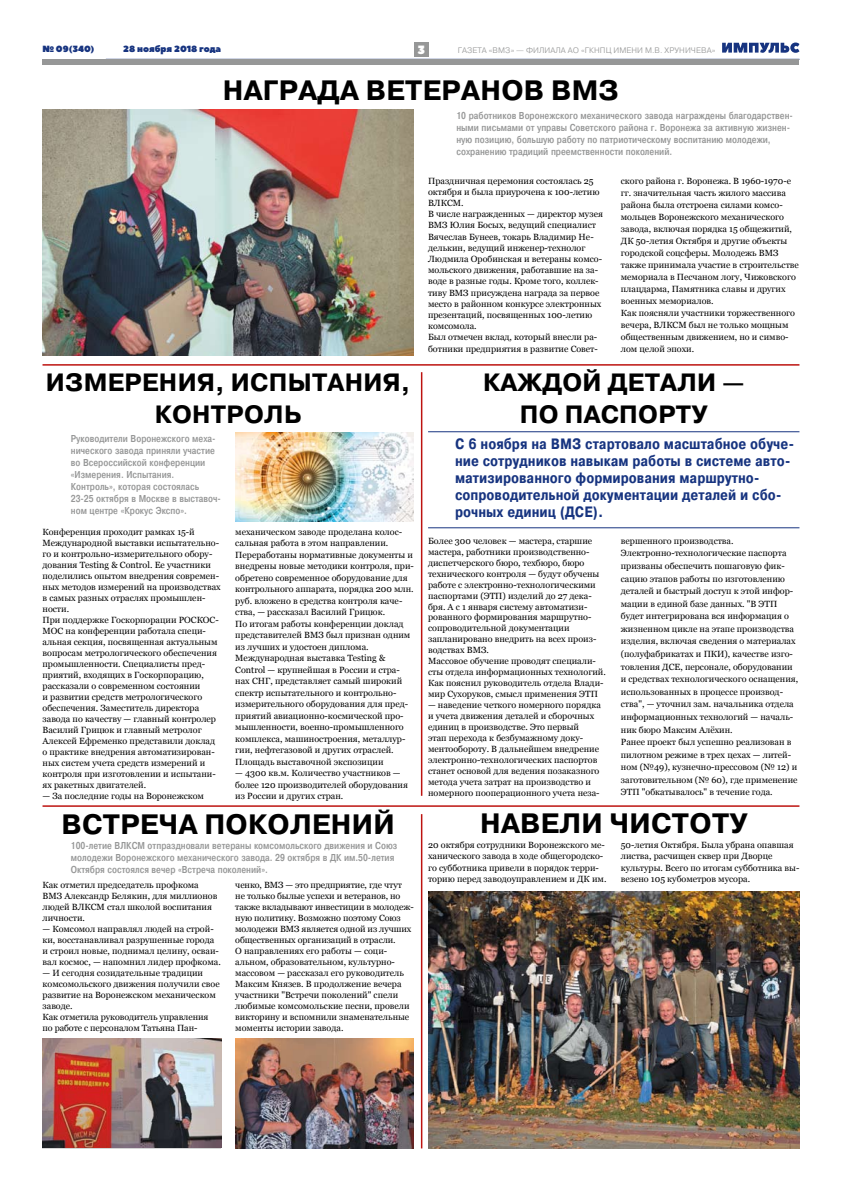
<style>
.page{position:relative;width:842px;height:1191px;background:#fff}
.page>*{position:absolute;margin:0;border:0;box-sizing:border-box;transform-origin:0 0}
.t1{font:700 28px "Pragmatica";letter-spacing:.01em;color:#000}
.t2{font:700 25px/32px "Pragmatica";letter-spacing:.01em;color:#000;text-align:center}
.t3{font:700 15px/17px "Pragmatica Cond";color:#173480}
.t4{font:12px "Peace Sans";color:#fff}
.t5{font:500 10px/12px "Pragmatica Cond";color:#969797}
.t6{font:9px/11px "Georgia";color:#000}
.t7{font:9px "Peace Sans";color:#173480}
.t8{font:300 8px "Pragmatica";letter-spacing:.01em;color:#969797}
</style>
<div class="page">
<svg style="left:722px;top:43px;width:77px;height:10px"></svg>
<div style="left:43px;top:59px;width:756px;height:6px;background:#969797"></div>
<div style="left:414px;top:43px;width:14px;height:14px;background:#969797"></div>
<img style="left:235px;top:432px;width:179px;height:89px">
<hr style="left:428px;top:431px;width:371px;height:1px;background:#173480">
<hr style="left:428px;top:527px;width:371px;height:1px;background:#173480">
<img style="left:43px;top:110px;width:371px;height:246px">
<img style="left:235px;top:1038px;width:179px;height:110px">
<img style="left:428px;top:891px;width:371px;height:257px">
<img style="left:43px;top:1038px;width:178px;height:110px">
<hr style="left:43px;top:364px;width:756px;height:2px;background:#bd1310">
<hr style="left:43px;top:805px;width:756px;height:2px;background:#bd1310">
<hr style="left:421px;top:372px;width:1px;height:424px;background:#bd1310">
<hr style="left:421px;top:814px;width:1px;height:334px;background:#bd1310">
<p class="t7" style="left:43px;top:42px;width:53px">№ 09(340)</p>
<p class="t7" style="left:123px;top:42px;width:99px">28 ноября 2018 года</p>
<h3 class="t4" style="left:417px;top:42px;width:9px">3</h3>
<p class="t8" style="left:458px;top:45px;width:259px">газета «ВМЗ» — филиала АО «ГКНПЦ им ен и М.В. Хрун ичева»</p>
<h1 class="t1" style="left:223px;top:72px;width:42px">Награда</h1>
<h1 class="t1" style="left:366px;top:72px;width:41px">ветерано</h1>
<h1 class="t1" style="left:524px;top:72px;width:97px">в ВМ З</h1>
<p class="t5" style="left:456px;top:109px;width:338px">10 работников Воронежского механического завода награждены благодарствен&shy;ными письмами от управы Советского района г. Воронежа за активную жизнен&shy;ную позицию, большую работу по патриотическому воспитанию молодежи, сохранению традиций преемственности поколений.</p>
<p class="t6" style="left:428px;top:175px;width:176px">Праздничная церемония состоялась 25 октября и была приурочена к 100-летию ВЛКСМ.<br>В числе награжденных — директор музея ВМЗ Юлия Босых, ведущий специалист Вячеслав Бунеев, токарь Владимир Не&shy;делькин, ведущий инженер-технолог Людмила Оробинская и ветераны комсо&shy;мольского движения, работавшие на за&shy;воде в разные годы. Кроме того, коллек&shy;тиву ВМЗ присуждена награда за первое место в районном конкурсе электронных презентаций, посвященных 100-летию комсомола.<br>Был отмечен вклад, который внесли ра&shy;ботники предприятия в развитие Совет-</p>
<p class="t6" style="left:621px;top:175px;width:180px;line-height:12px">ского района г. Воронежа. В 1960-1970-е гг. значительная часть жилого массива района была отстроена силами комсо&shy;мольцев Воронежского механического завода, включая порядка 15 общежитий, ДК 50-летия Октября и другие объекты городской соцсферы. Молодежь ВМЗ также принимала участие в строительстве мемориала в Песчаном логу, Чижовского плацдарма, Памятника славы и других военных мемориалов.<br>Как поясняли участники торжественного вечера, ВЛКСМ был не только мощным общественным движением, но и симво&shy;лом целой эпохи.</p>
<h2 class="t2" style="left:46px;top:366px;width:366px">ИЗМЕРЕНИЯ, ИСПЫТАНИЯ,<br>КОНТРОЛЬ</h2>
<h2 class="t2" style="left:483px;top:366px;width:144px">Каждо й детали</h2>
<h2 class="t2" style="left:520px;top:398px;width:64px">по паспорту</h2>
<h2 class="t2" style="left:722px;top:366px;width:24px">—</h2>
<p class="t5" style="left:71px;top:433px;width:152px">Руководители Воронежского меха&shy;нического завода приняли участие во Всероссийской конференции «Измерения. Испытания.<br>Контроль», которая состоялась<br>23-25 октября в Москве в выставоч&shy;ном центре «Крокус Экспо».</p>
<p class="t6" style="left:43px;top:526px;width:180px">Конференция проходит рамках 15-й Международной выставки испытательно&shy;го и контрольно-измерительного обору&shy;дования Testing &amp; Control. Ее участники поделились опытом внедрения современ&shy;ных методов измерений на производствах в самых разных отраслях промышлен&shy;ности.<br>При поддержке Госкорпорации РОСКОС-МОС на конференции работала специ&shy;альная секция, посвященная актуальным вопросам метрологического обеспечения промышленности. Специалисты пред&shy;приятий, входящих в Госкорпорацию, рассказали о современном состоянии<br>и развитии средств метрологического обеспечения. Заместитель директора завода по качеству — главный контролер Василий Грицюк и главный метролог Алексей Ефременко представили доклад о практике внедрения автоматизирован&shy;ных систем учета средств измерений и контроля при изготовлении и испытани&shy;ях ракетных двигателей.</p>
<p class="t6" style="left:43px;top:791px;width:163px">— За последние годы на Воронежском</p>
<p class="t6" style="left:235px;top:526px;width:180px;line-height:11.5px">механическом заводе проделана колос&shy;сальная работа в этом направлении.<br>Переработаны нормативные документы и внедрены новые методики контроля, при&shy;обретено современное оборудование для контрольного аппарата, порядка 200 млн. руб. вложено в средства контроля каче&shy;ства, — рассказал Василий Грицюк.<br>По итогам работы конференции доклад представителей ВМЗ был признан одним из лучших и удостоен диплома.<br>Международная выставка Testing &amp; Control — крупнейшая в России и стра&shy;нах СНГ, представляет самый широкий спектр испытательного и контрольно&shy;измерительного оборудования для пред&shy;приятий авиационно-космической про&shy;мышленности, военно-промышленного комплекса, машиностроения, металлур&shy;гии, нефтегазовой и других отраслей.<br>Площадь выставочной экспозиции</p>
<p class="t6" style="left:235px;top:767px;width:174px;line-height:11.5px">— 4300 кв.м. Количество участников — более 120 производителей оборудования из России и других стран.</p>
<h3 class="t3" style="left:455px;top:436px;width:341px">С 6 ноября на ВМЗ стартовало масштабное обуче&shy;ние сотрудников навыкам работы в системе авто&shy;матизированного формирования маршрутно&shy;сопроводительной документации деталей и сбо&shy;рочных единиц (ДСЕ).</h3>
<p class="t6" style="left:428px;top:535px;width:179px">Более 300 человек — мастера, старшие мастера, работники производственно&shy;диспетчерского бюро, техбюро, бюро технического контроля — будут обучены работе с электронно-технологическими паспортами (ЭТП) изделий до 27 дека&shy;бря. А с 1 января систему автоматизи&shy;рованного формирования маршрутно&shy;сопроводительной документации запланировано внедрить на всех произ&shy;водствах ВМЗ.<br>Массовое обучение проводят специали&shy;сты отдела информационных технологий.<br>Как пояснил руководитель отдела Влади&shy;мир Сухоруков, смысл применения ЭТП</p>
<p class="t6" style="left:428px;top:699px;width:174px">— наведение четкого номерного порядка и учета движения деталей и сборочных единиц в производстве. Это первый<br>этап перехода к безбумажному доку&shy;ментообороту. В дальнейшем внедрение электронно-технологических паспортов станет основой для ведения позаказного метода учета затрат на производство и номерного пооперационного учета неза-</p>
<p class="t6" style="left:621px;top:534px;width:179px;line-height:12.6px">вершенного производства.<br>Электронно-технологические паспорта призваны обеспечить пошаговую фик&shy;сацию этапов работы по изготовлению деталей и быстрый доступ к этой инфор&shy;мации в единой базе данных. "В ЭТП будет интегрирована вся информация о жизненном цикле на этапе производства изделия, включая сведения о материалах (полуфабрикатах и ПКИ), качестве изго&shy;товления ДСЕ, персонале, оборудовании и средствах технологического оснащения, использованных в процессе производ&shy;ства", — уточнил зам. начальника отдела информационных технологий — началь&shy;ник бюро Максим Алёхин.<br>Ранее проект был успешно реализован в пилотном режиме в трех цехах — литей&shy;ном (№49), кузнечно-прессовом (№ 12) и заготовительном (№ 60), где применение ЭТП "обкатывалось" в течение года.</p>
<h1 class="t1" style="left:62px;top:806px;width:20px">Встре</h1>
<h1 class="t1" style="left:159px;top:806px;width:67px">чапоколени</h1>
<h1 class="t1" style="left:373px;top:806px;width:23px">й</h1>
<h1 class="t1" style="left:480px;top:805px;width:269px">НАВЕЛИ ЧИСТОТУ</h1>
<p class="t5" style="left:71px;top:840px;width:328px">100-летие ВЛКСМ отпраздновали ветераны комсомольского движения и Союз молодежи Воронежского механического завода. 29 октября в ДК им.50-летия<br>Октября состоялся вечер «Встреча поколений».</p>
<p class="t6" style="left:428px;top:839px;width:180px;line-height:11.3px">20 октября сотрудники Воронежского ме&shy;ханического завода в ходе общегородско&shy;го субботника привели в порядок терри&shy;торию перед заводоуправлением и ДК им.</p>
<p class="t6" style="left:621px;top:839px;width:180px;line-height:11.3px">50-летия Октября. Была убрана опавшая листва, расчищен сквер при Дворце культуры. Всего по итогам субботника вы&shy;везено 105 кубометров мусора.</p>
<p class="t6" style="left:43px;top:879px;width:176px">Как отметил председатель профкома<br>ВМЗ Александр Белякин, для миллионов людей ВЛКСМ стал школой воспитания личности.</p>
<p class="t6" style="left:43px;top:923px;width:180px">— Комсомол направлял людей на строй&shy;ки, восстанавливал разрушенные города и строил новые, поднимал целину, осваи&shy;вал космос, — напомнил лидер профкома.</p>
<p class="t6" style="left:43px;top:967px;width:179px">— И сегодня созидательные традиции комсомольского движения получили свое развитие на Воронежском механическом заводе.<br>Как отметила руководитель управления по работе с персоналом Татьяна Пан-</p>
<p class="t6" style="left:235px;top:879px;width:180px">ченко, ВМЗ — это предприятие, где чтут не только былые успехи и ветеранов, но также вкладывают инвестиции в молодеж&shy;ную политику. Возможно поэтому Союз молодежи ВМЗ является одной из лучших общественных организаций в отрасли.<br>О направлениях его работы — соци&shy;альном, образовательном, культурно&shy;массовом — рассказал его руководитель Максим Князев. В продолжение вечера участники "Встречи поколений" спели любимые комсомольские песни, провели викторину и вспомнили знаменательные моменты истории завода.</p>
</div>
